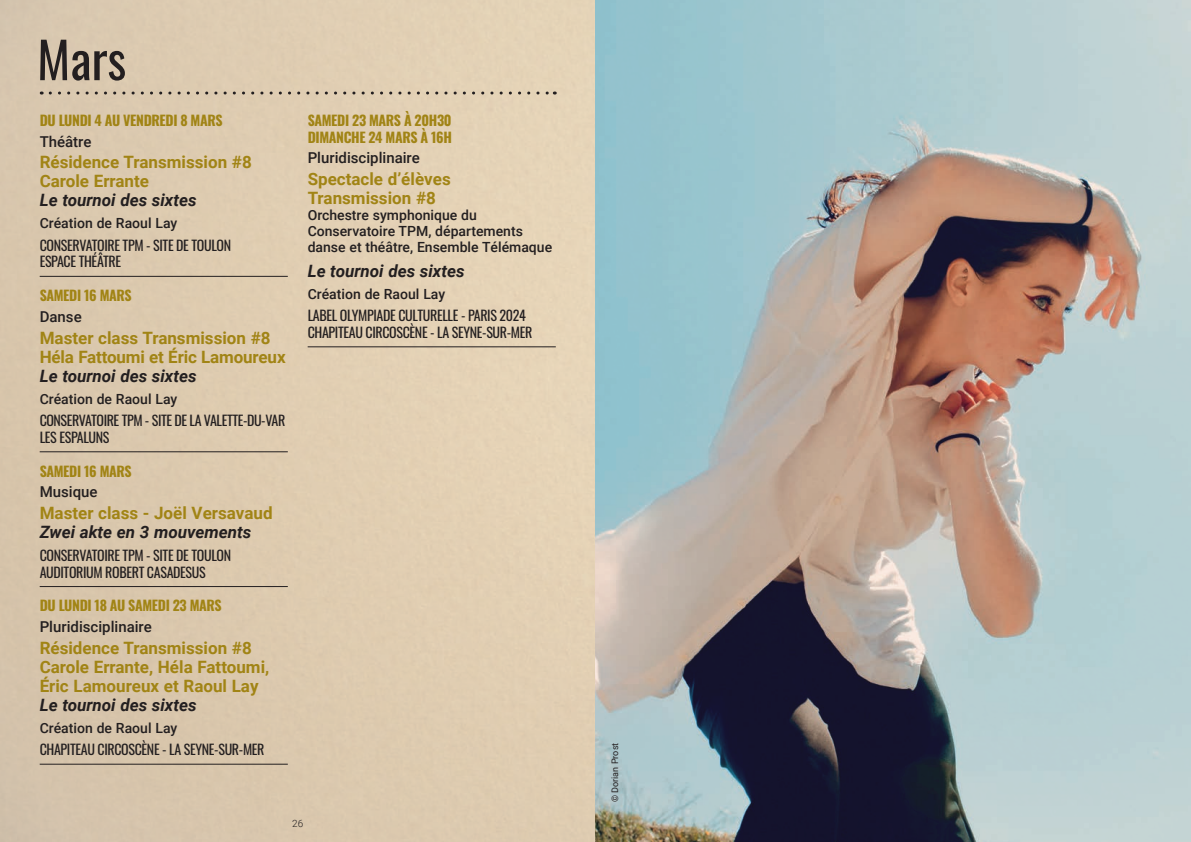
<style>
.page{position:relative;width:1191px;height:842px;background:#fff}
.page>*{position:absolute;margin:0;border:0;box-sizing:border-box;transform-origin:0 0}
.t1{font:50px "Oswald";color:#231f20}
.t2{font:700 17px/19px "Roboto";color:#a18415}
.t3{font:italic 700 17px "Roboto";color:#231f20}
.t4{font:500 15px "Roboto";color:#231f20}
.t5{font:14px/16.8px "Oswald";letter-spacing:-.025em;color:#231f20}
.t6{font:500 14px/16px "Roboto";color:#231f20}
.t7{font:700 14px/16.8px "Oswald";letter-spacing:-.025em;color:#a18415}
.t8{font:300 10px "Roboto";color:#231f20}
.t9{font:9px "Roboto";color:#231f20}
</style>
<div class="page">
<img style="left:0;top:0;width:595px;height:842px">
<hr style="left:40px;top:276px;width:248px;height:1px;background:#231f20">
<hr style="left:40px;top:451px;width:248px;height:1px;background:#231f20">
<hr style="left:40px;top:586px;width:248px;height:1px;background:#231f20">
<hr style="left:40px;top:764px;width:248px;height:1px;background:#231f20">
<hr style="left:308px;top:346px;width:248px;height:1px;background:#231f20">
<svg style="left:50px;top:92px;width:505px;height:3px;background:#b3a490"></svg>
<img style="left:595px;top:0;width:596px;height:842px">
<h1 class="t1" style="left:37px;top:15px;width:91px">Mars</h1>
<p class="t7" style="left:40px;top:112px;width:184px">DU LUNDI 4 AU VENDREDI 8 MARS</p>
<p class="t4" style="left:40px;top:131px;width:53px">Théâtre</p>
<p class="t2" style="left:40px;top:152px;width:213px">Résidence Transmission #8<br>Carole Errante</p>
<p class="t3" style="left:40px;top:188px;width:158px">Le tournoi des sixtes</p>
<p class="t6" style="left:40px;top:215px;width:139px">Création de Raoul Lay</p>
<p class="t5" style="left:40px;top:235px;width:193px">CONSERVATOIRE TPM - SITE DE TOULON<br>ESPACE THÉÂTRE</p>
<p class="t7" style="left:40px;top:288px;width:94px">SAMEDI 16 MARS</p>
<p class="t4" style="left:40px;top:306px;width:44px">Danse</p>
<p class="t2" style="left:40px;top:328px;width:247px">Master class Transmission #8<br>Héla Fattoumi et Éric Lamoureux</p>
<p class="t3" style="left:40px;top:364px;width:158px">Le tournoi des sixtes</p>
<p class="t6" style="left:40px;top:390px;width:139px">Création de Raoul Lay</p>
<p class="t5" style="left:40px;top:410px;width:247px">CONSERVATOIRE TPM - SITE DE LA VALETTE-DU-VAR<br>LES ESPALUNS</p>
<p class="t7" style="left:40px;top:463px;width:94px">SAMEDI 16 MARS</p>
<p class="t4" style="left:40px;top:482px;width:59px">Musique</p>
<p class="t2" style="left:40px;top:503px;width:234px">Master class - Joël Versavaud</p>
<p class="t3" style="left:40px;top:520px;width:213px">Zwei akte en 3 mouvements</p>
<p class="t5" style="left:40px;top:545px;width:193px">CONSERVATOIRE TPM - SITE DE TOULON<br>AUDITORIUM ROBERT CASADESUS</p>
<p class="t7" style="left:40px;top:598px;width:184px">DU LUNDI 18 AU SAMEDI 23 MARS</p>
<p class="t4" style="left:40px;top:616px;width:114px">Pluridisciplinaire</p>
<p class="t2" style="left:40px;top:638px;width:231px">Résidence Transmission #8<br>Carole Errante, Héla Fattoumi,<br>Éric Lamoureux et Raoul Lay</p>
<p class="t3" style="left:40px;top:693px;width:158px">Le tournoi des sixtes</p>
<p class="t6" style="left:40px;top:719px;width:139px">Création de Raoul Lay</p>
<p class="t5" style="left:40px;top:740px;width:226px">CHAPITEAU CIRCOSCÈNE - LA SEYNE-SUR-MER</p>
<p class="t7" style="left:308px;top:112px;width:146px">SAMEDI 23 MARS À 20H30<br>DIMANCHE 24 MARS À 16H</p>
<p class="t4" style="left:308px;top:148px;width:114px">Pluridisciplinaire</p>
<p class="t2" style="left:308px;top:169px;width:145px">Spectacle d’élèves<br>Transmission #8</p>
<p class="t6" style="left:308px;top:207px;width:246px">Orchestre symphonique du<br>Conservatoire TPM, départements danse et théâtre, Ensemble Télémaque</p>
<p class="t3" style="left:308px;top:259px;width:158px">Le tournoi des sixtes</p>
<p class="t6" style="left:308px;top:285px;width:139px">Création de Raoul Lay</p>
<p class="t5" style="left:308px;top:306px;width:226px">LABEL OLYMPIADE CULTURELLE - PARIS 2024<br>CHAPITEAU CIRCOSCÈNE - LA SEYNE-SUR-MER</p>
<p class="t8" style="left:292px;top:817px;width:13px">26</p>
<p class="t9" style="left:608px;top:802px;width:61px;rotate:-90deg">© Dorian Prost</p>
</div>
